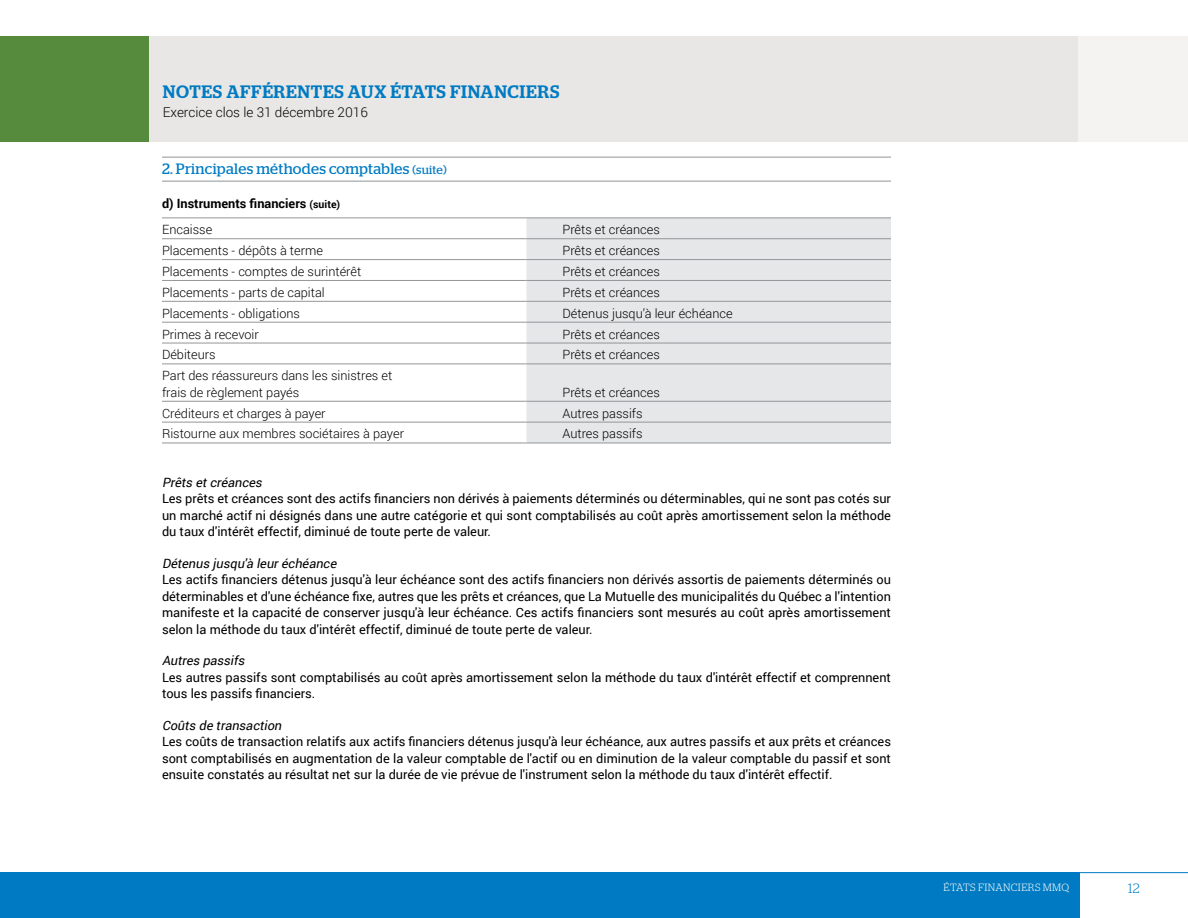
<style>
.page{position:relative;width:1188px;height:918px;background:#fff}
.page>*{position:absolute;margin:0;border:0;box-sizing:border-box;transform-origin:0 0}
.t1{font:500 18px "Stag";letter-spacing:.04em;color:#007bc3}
.t2{font:15px "Stag";letter-spacing:.02em;color:#007bc3}
.t3{font:300 13.5px "Roboto";color:#000}
.t4{font:300 13.5px "Stag";color:#007bc3}
.t5{font:12.75px/16.5px "Roboto";color:#000;text-align:justify}
.t6{font:300 12.75px/16.5px "Roboto";color:#000}
.t7{font:italic 12.75px "Roboto";color:#000}
.t8{font:700 12.75px/25.8px "Roboto";color:#000}
.t9{font:300 10.5px "Stag";letter-spacing:.04em;color:#fff}
.s1{font-size:12px}
.s2{font-size:10.5px}
.s3{font-weight:300}
</style>
<div class="page">
<div style="left:0;top:36px;width:1080px;height:105px;background:#e8e7e5"></div>
<div style="left:0;top:36px;width:148px;height:105px;background:#568b3e"></div>
<div style="left:1078px;top:36px;width:110px;height:105px;background:#f4f3f2"></div>
<div style="left:0;top:873px;width:1080px;height:45px;background:#007bc3"></div>
<hr style="left:0;top:872px;width:1188px;height:1px;background:#007bc3">
<hr style="left:162px;top:157px;width:729px;height:1px;background:#939598">
<hr style="left:162px;top:181px;width:729px;height:1px;background:#939598">
<div style="left:526px;top:218px;width:365px;height:225px;background:#e6e7e8"></div>
<hr style="left:162px;top:217px;width:364px;height:1px;background:#939598">
<hr style="left:526px;top:217px;width:365px;height:1px;background:#939598">
<hr style="left:162px;top:238px;width:364px;height:1px;background:#939598">
<hr style="left:526px;top:238px;width:365px;height:1px;background:#939598">
<hr style="left:162px;top:259px;width:364px;height:1px;background:#939598">
<hr style="left:526px;top:259px;width:365px;height:1px;background:#939598">
<hr style="left:162px;top:280px;width:364px;height:1px;background:#939598">
<hr style="left:526px;top:280px;width:365px;height:1px;background:#939598">
<hr style="left:162px;top:301px;width:364px;height:1px;background:#939598">
<hr style="left:526px;top:301px;width:365px;height:1px;background:#939598">
<hr style="left:162px;top:322px;width:364px;height:1px;background:#939598">
<hr style="left:526px;top:322px;width:365px;height:1px;background:#939598">
<hr style="left:162px;top:343px;width:364px;height:1px;background:#939598">
<hr style="left:526px;top:343px;width:365px;height:1px;background:#939598">
<hr style="left:162px;top:364px;width:364px;height:1px;background:#939598">
<hr style="left:526px;top:364px;width:365px;height:1px;background:#939598">
<hr style="left:162px;top:401px;width:364px;height:1px;background:#939598">
<hr style="left:526px;top:401px;width:365px;height:1px;background:#939598">
<hr style="left:162px;top:422px;width:364px;height:1px;background:#939598">
<hr style="left:162px;top:443px;width:364px;height:1px;background:#939598">
<hr style="left:526px;top:422px;width:365px;height:1px;background:#939598">
<hr style="left:526px;top:443px;width:365px;height:1px;background:#939598">
<h1 class="t1" style="left:163px;top:81px;width:398px">NOTES AFFÉRENTES AUX ÉTATS FINANCIERS</h1>
<p class="t3" style="left:163px;top:103px;width:207px">Exercice clos le 31 décembre 2016</p>
<p class="t2" style="left:162px;top:160px;width:286px">2. Principales méthodes comptables <span class="s1">(suite)</span></p>
<p class="t8" style="left:162px;top:191px;width:180px">d) Instruments financiers <span class="s2">(suite)<br></span><span class="s3">Encaisse</span></p>
<p class="t6" style="left:563px;top:221px;width:99px">Prêts et créances</p>
<p class="t6" style="left:162px;top:242px;width:162px">Placements - dépôts à terme</p>
<p class="t6" style="left:563px;top:242px;width:99px">Prêts et créances</p>
<p class="t6" style="left:162px;top:263px;width:201px">Placements - comptes de surintérêt</p>
<p class="t6" style="left:563px;top:263px;width:99px">Prêts et créances</p>
<p class="t6" style="left:162px;top:284px;width:164px">Placements - parts de capital</p>
<p class="t6" style="left:563px;top:284px;width:99px">Prêts et créances</p>
<p class="t6" style="left:162px;top:304px;width:140px">Placements - obligations</p>
<p class="t6" style="left:563px;top:304px;width:172px">Détenus jusqu’à leur échéance</p>
<p class="t6" style="left:162px;top:325px;width:98px">Primes à recevoir</p>
<p class="t6" style="left:563px;top:325px;width:99px">Prêts et créances</p>
<p class="t6" style="left:162px;top:346px;width:55px">Débiteurs</p>
<p class="t6" style="left:563px;top:346px;width:99px">Prêts et créances</p>
<p class="t6" style="left:162px;top:367px;width:232px">Part des réassureurs dans les sinistres et frais de règlement payés</p>
<p class="t6" style="left:563px;top:384px;width:99px">Prêts et créances</p>
<p class="t6" style="left:162px;top:404px;width:165px">Créditeurs et charges à payer</p>
<p class="t6" style="left:563px;top:404px;width:82px">Autres passifs</p>
<p class="t6" style="left:162px;top:425px;width:244px">Ristourne aux membres sociétaires à payer</p>
<p class="t6" style="left:563px;top:425px;width:82px">Autres passifs</p>
<p class="t7" style="left:162px;top:473px;width:104px">Prêts etcréances</p>
<p class="t5" style="left:162px;top:490px;width:730px">Les prêts et créances sont des actifs financiers non dérivés à paiements déterminés ou déterminables, qui ne sont pas cotés sur un marché actif ni désignés dans une autre catégorie et qui sont comptabilisés au coût après amortissement selon la méthode du taux d'intérêt effectif, diminué de toute perte de valeur.</p>
<p class="t7" style="left:162px;top:554px;width:179px">Détenus jusqu'à leuréchéance</p>
<p class="t5" style="left:162px;top:571px;width:731px">Les actifs financiers détenus jusqu'à leur échéance sont des actifs financiers non dérivés assortis de paiements déterminés ou déterminables et d'une échéance fixe, autres que les prêts et créances, que La Mutuelle des municipalités du Québec a l'intention manifeste et la capacité de conserver jusqu'à leur échéance. Ces actifs financiers sont mesurés au coût après amortissement selon la méthode du taux d'intérêt effectif, diminué de toute perte de valeur.</p>
<p class="t7" style="left:162px;top:652px;width:87px">Autres passifs</p>
<p class="t5" style="left:162px;top:669px;width:730px">Les autres passifs sont comptabilisés au coût après amortissement selon la méthode du taux d'intérêt effectif et comprennent tous les passifs financiers.</p>
<p class="t7" style="left:162px;top:716px;width:124px">Coûts de transaction</p>
<p class="t5" style="left:162px;top:733px;width:731px">Les coûts de transaction relatifs aux actifs financiers détenus jusqu'à leur échéance, aux autres passifs et aux prêts et créances sont comptabilisés en augmentation de la valeur comptable de l'actif ou en diminution de la valeur comptable du passif et sont ensuite constatés au résultat net sur la durée de vie prévue de l'instrument selon la méthode du taux d'intérêt effectif.</p>
<p class="t9" style="left:944px;top:881px;width:127px">ÉTATS FINANCIERS MMQ</p>
<p class="t4" style="left:1128px;top:881px;width:13px">12</p>
</div>
